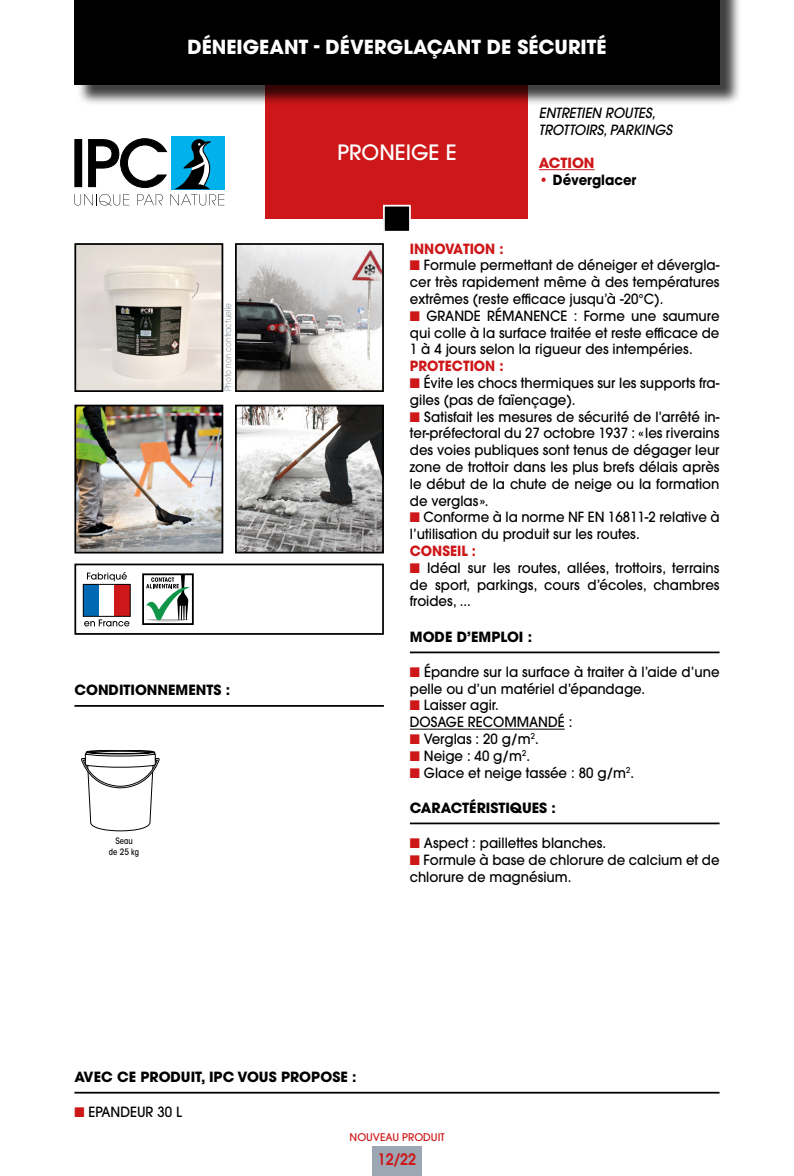
<style>
.page{position:relative;width:794px;height:1176px;background:#fff}
.page>*{position:absolute;margin:0;border:0;box-sizing:border-box;transform-origin:0 0}
.t1{font:500 21px "ITC Avant Garde Std";color:#fff}
.t2{font:700 19.25px "ITC Avant Garde Std";color:#fff}
.t3{font:600 15.75px "ITC Avant Garde Std";color:#cd1719;scale:.9 1}
.t4{font:500 14px/16.8px "ITC Avant Garde Std";color:#000;scale:.95 1}
.t5{font:700 14px "ITC Avant Garde Std";color:#000}
.t6{font:italic 500 14px/16.8px "ITC Avant Garde Std";color:#000;scale:.95 1}
.t7{font:700 14px "ITC Avant Garde Std";color:#cd1719;scale:.95 1}
.t8{font:700 14px "ITC Avant Garde Std";color:#000;scale:.95 1}
.t9{font:700 14px "ITC Avant Garde Std";color:#cd1719}
.t10{font:500 10.5px "ITC Avant Garde Std";color:#cd1719}
.t11{font:8.75px "ITC Avant Garde Std";color:#91989c;scale:.85 1}
.t12{font:500 condensed 8.75px "ITC Avant Garde Std";color:#000}
.s1{color:#cd1719}
</style>
<div class="page">
<div style="left:74px;top:563px;width:310px;height:72px;border:2px solid #000"></div>
<div style="left:266px;top:79px;width:262px;height:140px;background:#cd1719"></div>
<div style="left:77px;top:0;width:664px;height:106px;background:#000;opacity:.75"></div>
<div style="left:74px;top:0;width:645px;height:84px;background:#000"></div>
<div style="left:372px;top:1146px;width:50px;height:30px;background:#9ca7b3"></div>
<div style="left:171px;top:136px;width:53px;height:53px;background:#00b1eb"></div>
<svg style="left:74px;top:138px;width:150px;height:67px"></svg>
<div style="left:384px;top:206px;width:26px;height:26px;background:#000"></div>
<div style="left:383px;top:205px;width:28px;height:28px;border:2px solid #fff"></div>
<hr style="left:410px;top:729px;width:155px;height:1px;background:#000">
<hr style="left:74px;top:705px;width:310px;height:2px;background:#000">
<hr style="left:410px;top:651px;width:309px;height:2px;background:#000">
<hr style="left:410px;top:822px;width:309px;height:2px;background:#000">
<hr style="left:539px;top:169px;width:55px;height:1px;background:#cd1719">
<div style="left:83px;top:584px;width:16px;height:32px;background:#0069b4"></div>
<div style="left:115px;top:584px;width:15px;height:32px;background:#cd1719"></div>
<div style="left:83px;top:584px;width:48px;height:33px;border:1px solid #000"></div>
<svg style="left:87px;top:572px;width:40px;height:9px"></svg>
<svg style="left:84px;top:619px;width:45px;height:7px"></svg>
<div style="left:142px;top:573px;width:52px;height:52px;border:2px solid #000"></div>
<svg style="left:146px;top:574px;width:44px;height:51px"></svg>
<svg style="left:81px;top:750px;width:78px;height:81px"></svg>
<hr style="left:74px;top:1092px;width:645px;height:1px;background:#000">
<img style="left:77px;top:246px;width:143px;height:143px">
<div style="left:74px;top:243px;width:149px;height:149px;border:2px solid #000"></div>
<img style="left:77px;top:408px;width:143px;height:142px">
<div style="left:74px;top:405px;width:149px;height:148px;border:2px solid #000"></div>
<img style="left:238px;top:246px;width:143px;height:143px">
<div style="left:235px;top:243px;width:149px;height:149px;border:2px solid #000"></div>
<img style="left:238px;top:408px;width:143px;height:142px">
<div style="left:235px;top:405px;width:149px;height:148px;border:2px solid #000"></div>
<p class="t2" style="left:187px;top:34px;width:421px">DÉNEIGEANT - DÉVERGLAÇANT DE SÉCURITÉ</p>
<p class="t11" style="left:223px;top:391px;width:105px;rotate:-90deg">Photo non contractuelle</p>
<p class="t5" style="left:74px;top:681px;width:157px">CONDITIONNEMENTS :</p>
<p class="t12" style="left:115px;top:836px;width:19px">Seau</p>
<p class="t12" style="left:109px;top:846px;width:32px">de 25 kg</p>
<p class="t1" style="left:337px;top:139px;width:121px">PRONEIGE E</p>
<p class="t6" style="left:539px;top:104px;width:142px">ENTRETIEN ROUTES,<br>TROTTOIRS, PARKINGS</p>
<p class="t9" style="left:539px;top:154px;width:57px">ACTION</p>
<p class="t8" style="left:539px;top:171px;width:104px"><span class="s1">•</span> Déverglacer</p>
<p class="t7" style="left:410px;top:239px;width:100px">INNOVATION :</p>
<p class="t4" style="left:410px;top:257px;width:327px;text-align:justify"><span class="s1">■</span> Formule permettant de déneiger et dévergla&shy;cer très rapidement même à des températures extrêmes (reste efficace jusqu’à -20°C).</p>
<p class="t4" style="left:410px;top:307px;width:327px;text-align:justify"><span class="s1">■</span> GRANDE RÉMANENCE : Forme une saumure qui colle à la surface traitée et reste efficace de 1 à 4 jours selon la rigueur des intempéries.</p>
<p class="t7" style="left:410px;top:357px;width:100px">PROTECTION :</p>
<p class="t4" style="left:410px;top:374px;width:327px"><span class="s1">■</span> Évite les chocs thermiques sur les supports fra&shy;giles (pas de faïençage).</p>
<p class="t4" style="left:410px;top:408px;width:327px;text-align:justify"><span class="s1">■</span> Satisfait les mesures de sécurité de l’arrêté in&shy;ter-préfectoral du 27 octobre 1937 : «les riverains des voies publiques sont tenus de dégager leur zone de trottoir dans les plus brefs délais après le début de la chute de neige ou la formation de verglas ».</p>
<p class="t4" style="left:410px;top:509px;width:327px"><span class="s1">■</span> Conforme à la norme NF EN 16811-2 relative à l’utilisation du produit sur les routes.</p>
<p class="t7" style="left:410px;top:541px;width:71px">CONSEIL :</p>
<p class="t4" style="left:410px;top:559px;width:327px;text-align:justify"><span class="s1">■</span> Idéal sur les routes, allées, trottoirs, terrains de sport, parkings, cours d’écoles, chambres froides, ...</p>
<p class="t5" style="left:410px;top:627px;width:124px">MODE D’EMPLOI :</p>
<p class="t4" style="left:410px;top:663px;width:327px"><span class="s1">■</span> Épandre sur la surface à traiter à l’aide d’une pelle ou d’un matériel d’épandage.</p>
<p class="t4" style="left:410px;top:697px;width:95px"><span class="s1">■</span> Laisser agir.</p>
<p class="t4" style="left:410px;top:713px;width:172px">DOSAGE RECOMMANDÉ :</p>
<p class="t4" style="left:410px;top:730px;width:137px"><span class="s1">■</span> Verglas : 20 g/m<sup>2</sup>.</p>
<p class="t4" style="left:410px;top:747px;width:128px"><span class="s1">■</span> Neige : 40 g/m<sup>2</sup>.</p>
<p class="t4" style="left:410px;top:764px;width:238px"><span class="s1">■</span> Glace et neige tassée : 80 g/m<sup>2</sup>.</p>
<p class="t5" style="left:410px;top:798px;width:148px">CARACTÉRISTIQUES :</p>
<p class="t4" style="left:410px;top:834px;width:208px"><span class="s1">■</span> Aspect : paillettes blanches.</p>
<p class="t4" style="left:410px;top:851px;width:327px"><span class="s1">■</span> Formule à base de chlorure de calcium et de chlorure de magnésium.</p>
<p class="t5" style="left:74px;top:1067px;width:283px">AVEC CE PRODUIT, IPC VOUS PROPOSE :</p>
<p class="t4" style="left:74px;top:1103px;width:115px"><span class="s1">■</span> EPANDEUR 30 L</p>
<p class="t10" style="left:349px;top:1130px;width:97px">NOUVEAU PRODUIT</p>
<p class="t3" style="left:378px;top:1149px;width:44px">12/22</p>
</div>
